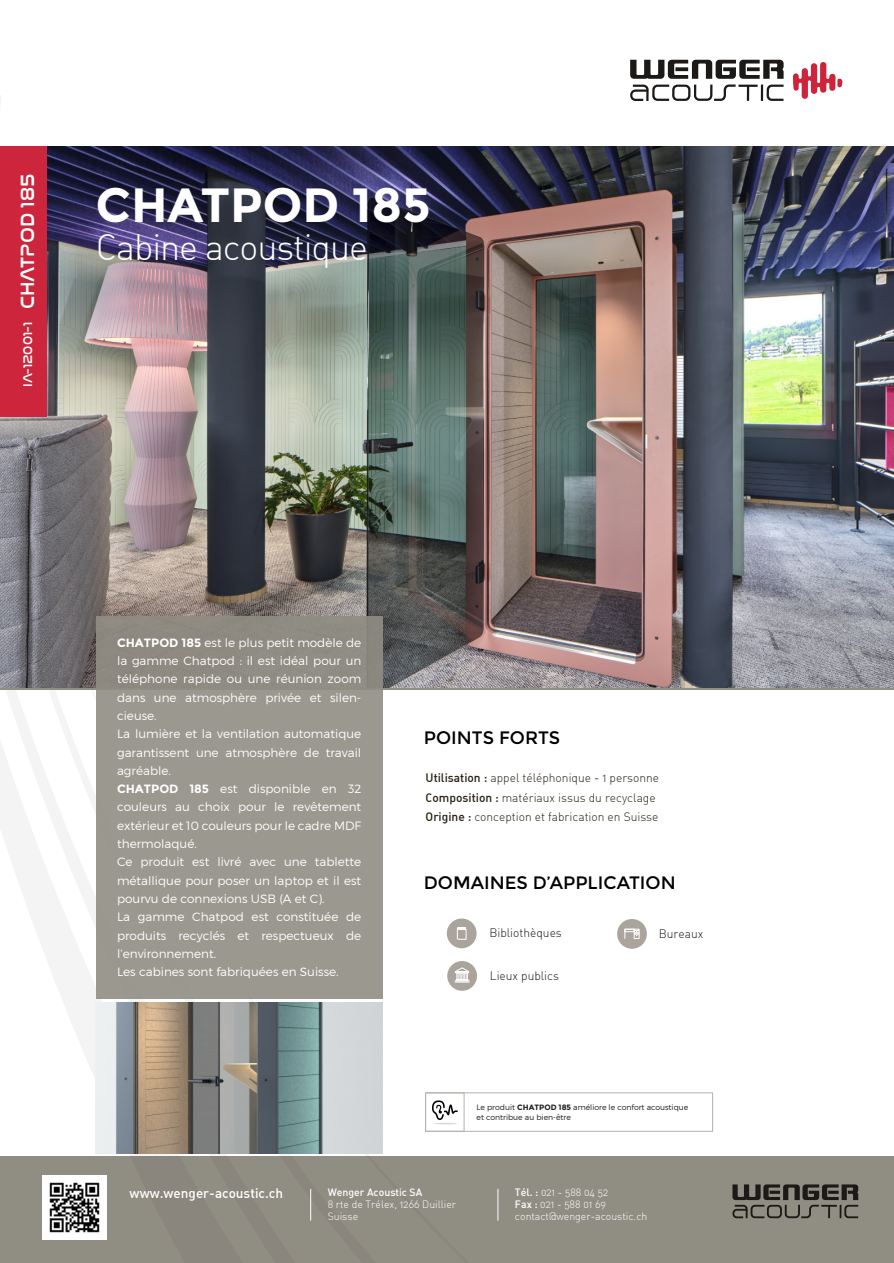
<style>
.page{position:relative;width:894px;height:1263px;background:#fff}
.page>*{position:absolute;margin:0;border:0;box-sizing:border-box;transform-origin:0 0}
.t1{font:700 48px "Montserrat";color:#fff}
.t2{font:36px "DIN Light Alternate";letter-spacing:-.03em;color:#fff}
.t3{font:18px "Montserrat";color:#000}
.t4{font:13.5px "DIN Medium Alternate";color:#fff}
.t5{font:12.9px "Nasalization Rg";color:#fff}
.t6{font:300 12px/18.3px "Montserrat";color:#fff}
.t7{font:12px/19.5px "DIN Light Alternate";color:#252010}
.t8{font:12px "DIN Light Alternate";color:#1c1a18}
.t9{font:10.5px/12px "DIN Light Alternate";color:#fff}
.t10{font:10.5px "DIN Medium Alternate";color:#fff}
.t11{font:300 7.65px/10.1px "Montserrat";color:#1c1a18}
.s1{font-size:19.65px}
.s2{font-weight:700}
.s3{font-family:"DIN Medium Alternate"}
</style>
<div class="page">
<svg style="left:0;top:96px;width:516px;height:1061px"></svg>
<div style="left:0;top:1157px;width:893px;height:106px;background:#908d83"></div>
<hr style="left:497px;top:1189px;width:1px;height:32px;background:#fff">
<hr style="left:310px;top:1189px;width:1px;height:32px;background:#fff">
<svg style="left:793px;top:62px;width:49px;height:37px"></svg>
<svg style="left:630px;top:60px;width:153px;height:19px"></svg>
<svg style="left:630px;top:85px;width:153px;height:16px"></svg>
<svg style="left:732px;top:1184px;width:125px;height:34px"></svg>
<img style="left:43px;top:1176px;width:63px;height:63px">
<img style="left:0;top:146px;width:893px;height:543px">
<hr style="left:0;top:689px;width:893px;height:1px;background:#908d84">
<div style="left:96px;top:616px;width:286px;height:383px;background:#908d83;opacity:.91"></div>
<div style="left:0;top:146px;width:47px;height:271px;background:#cd253c"></div>
<img style="left:96px;top:1003px;width:286px;height:150px">
<div style="left:425px;top:1093px;width:287px;height:38px;background:#fff;border:1px solid #b5b1ab"></div>
<div style="left:425px;top:1093px;width:39px;height:38px;border:1px solid #b5b1ab"></div>
<svg style="left:432px;top:1100px;width:25px;height:24px"></svg>
<div style="left:447px;top:961px;width:30px;height:30px;background:#aba49d;border-radius:50%"></div>
<svg style="left:454px;top:967px;width:15px;height:16px"></svg>
<div style="left:446px;top:918px;width:30px;height:30px;background:#aba49d;border-radius:50%"></div>
<svg style="left:456px;top:927px;width:10px;height:13px"></svg>
<div style="left:617px;top:919px;width:29px;height:30px;background:#aba49d;border-radius:50%"></div>
<svg style="left:624px;top:929px;width:15px;height:10px"></svg>
<p class="t5" style="left:23px;top:387px;width:215px;rotate:-90deg">IA-12001-1 <span class="s1">CHATPOD 185</span></p>
<h1 class="t1" style="left:96px;top:176px;width:336px">CHATPOD 185</h1>
<h2 class="t2" style="left:96px;top:226px;width:273px">Cabine acoustique</h2>
<p class="t6" style="left:117px;top:633px;width:246px"><span class="s2">CHATPOD 185</span> est le plus petit modèle de la gamme Chatpod : il est idéal pour un téléphone rapide ou une réunion zoom dans une atmosphère privée et silen&shy;cieuse.<br>La lumière et la ventilation automatique garantissent une atmosphère de travail agréable.<br><span class="s2">CHATPOD 185</span> est disponible en 32 couleurs au choix pour le revêtement extérieur et 10 couleurs pour le cadre MDF thermolaqué.<br>Ce produit est livré avec une tablette métallique pour poser un laptop et il est pourvu de connexions USB (A et C).<br>La gamme Chatpod est constituée de produits recyclés et respectueux de l’environnement.<br>Les cabines sont fabriquées en Suisse.</p>
<h3 class="t3" style="left:423px;top:727px;width:138px">POINTS FORTS</h3>
<p class="t7" style="left:425px;top:768px;width:235px"><span class="s3">Utilisation :</span> appel téléphonique - 1 personne<br><span class="s3">Composition :</span> matériaux issus du recyclage<br><span class="s3">Origine :</span> conception et fabrication en Suisse</p>
<h3 class="t3" style="left:423px;top:871px;width:253px">DOMAINES D’APPLICATION</h3>
<p class="t8" style="left:489px;top:926px;width:74px">Bibliothèques</p>
<p class="t8" style="left:658px;top:926px;width:46px">Bureaux</p>
<p class="t8" style="left:489px;top:968px;width:71px">Lieux publics</p>
<p class="t11" style="left:476px;top:1102px;width:213px">Le produit <span class="s2">CHATPOD 185</span> améliore le confort acoustique et contribue au bien-être</p>
<p class="t4" style="left:130px;top:1185px;width:155px">www.wenger-acoustic.ch</p>
<p class="t10" style="left:327px;top:1186px;width:96px">Wenger Acoustic SA</p>
<p class="t9" style="left:327px;top:1198px;width:130px">8 rte de Trélex, 1266 Duillier<br>Suisse</p>
<p class="t9" style="left:514px;top:1186px;width:134px"><span class="s3">Tél. :</span> 021 - 588 04 52<br><span class="s3">Fax :</span> 021 - 588 01 69 contact@wenger-acoustic.ch</p>
</div>
